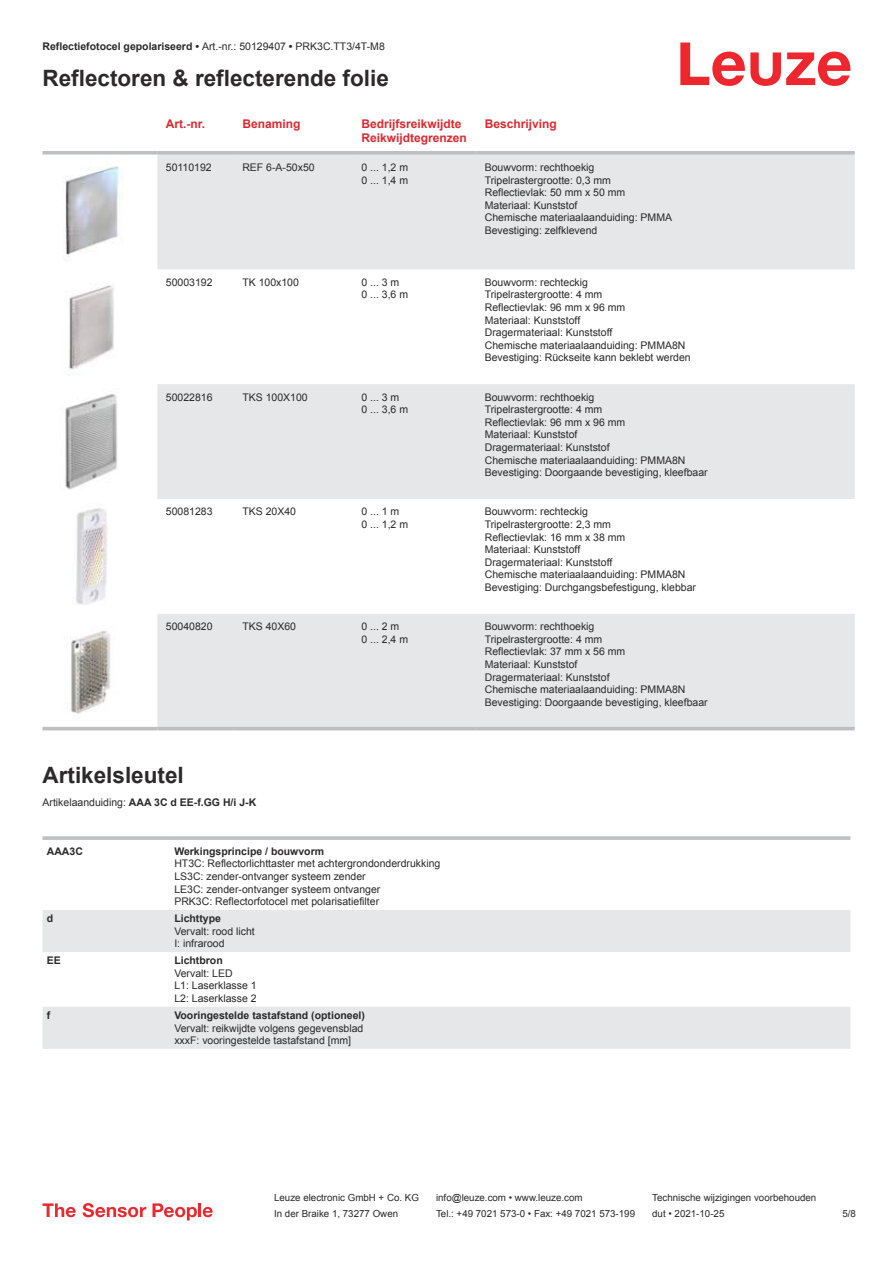
<style>
.page{position:relative;width:893px;height:1263px;background:#fff}
.page>*{position:absolute;margin:0;border:0;box-sizing:border-box;transform-origin:0 0}
.t1{font:700 22.5px "Arial";color:#2b292a}
.t2{font:700 12px/14.4px "Arial";color:#db2a30}
.t3{font:10.5px/12.6px "Arial";color:#2b292a}
.t4{font:700 10.5px "Arial";color:#2b292a}
.t5{font:9.75px "Arial";color:#2b292a}
.s1{font-weight:700}
.s2{font-weight:400}
</style>
<div class="page">
<svg style="left:680px;top:43px;width:170px;height:43px"></svg>
<svg style="left:157px;top:155px;width:698px;height:572px;fill:#e6e7e9"></svg>
<svg style="left:43px;top:151px;width:114px;height:4px"></svg>
<svg style="left:157px;top:151px;width:77px;height:4px"></svg>
<svg style="left:234px;top:151px;width:119px;height:4px"></svg>
<svg style="left:353px;top:151px;width:123px;height:4px"></svg>
<svg style="left:476px;top:151px;width:379px;height:4px;background:#c1c3c5"></svg>
<hr style="left:43px;top:727px;width:114px;height:3px;background:#bdbfc1">
<hr style="left:157px;top:727px;width:77px;height:3px;background:#bdbfc1">
<hr style="left:234px;top:727px;width:119px;height:3px;background:#bdbfc1">
<hr style="left:353px;top:727px;width:123px;height:3px;background:#bdbfc1">
<hr style="left:476px;top:727px;width:379px;height:3px;background:#bdbfc1">
<img style="left:63px;top:165px;width:60px;height:92px">
<img style="left:69px;top:285px;width:45px;height:85px">
<img style="left:65px;top:394px;width:53px;height:96px">
<img style="left:73px;top:508px;width:34px;height:97px">
<img style="left:70px;top:630px;width:41px;height:84px">
<svg style="left:43px;top:910px;width:807px;height:139px;fill:#e6e7e9"></svg>
<svg style="left:43px;top:836px;width:127px;height:4px"></svg>
<svg style="left:170px;top:836px;width:680px;height:4px;background:#c3c5c7"></svg>
<svg style="left:43px;top:1203px;width:33px;height:14px"></svg>
<svg style="left:83px;top:1203px;width:63px;height:14px"></svg>
<svg style="left:153px;top:1203px;width:44px;height:17px"></svg>
<hr style="left:198px;top:1203px;width:3px;height:14px;background:#ed272d">
<svg style="left:203px;top:1207px;width:10px;height:10px"></svg>
<p class="t3" style="left:43px;top:41px;width:344px"><span class="s1">Reflectiefotocel gepolariseerd •</span> Art.-nr.: 50129407 <span class="s1">•</span> PRK3C.TT3/4T-M8</p>
<h1 class="t1" style="left:43px;top:70px;width:348px">Reflectoren &amp; reflecterende folie</h1>
<p class="t2" style="left:166px;top:117px;width:41px">Art.-nr.</p>
<p class="t2" style="left:242px;top:117px;width:60px">Benaming</p>
<p class="t2" style="left:361px;top:117px;width:107px">Bedrijfsreikwijdte<br>Reikwijdtegrenzen</p>
<p class="t2" style="left:485px;top:117px;width:74px">Beschrijving</p>
<p class="t3" style="left:166px;top:162px;width:47px">50110192</p>
<p class="t3" style="left:242px;top:162px;width:74px">REF 6-A-50x50</p>
<p class="t3" style="left:361px;top:162px;width:48px">0 ... 1,2 m<br>0 ... 1,4 m</p>
<p class="t3" style="left:485px;top:162px;width:189px">Bouwvorm: rechthoekig<br>Tripelrastergrootte: 0,3 mm<br>Reflectievlak: 50 mm x 50 mm<br>Materiaal: Kunststof<br>Chemische materiaalaanduiding: PMMA<br>Bevestiging: zelfklevend</p>
<p class="t3" style="left:166px;top:277px;width:48px">50003192</p>
<p class="t3" style="left:242px;top:277px;width:58px">TK 100x100</p>
<p class="t3" style="left:361px;top:277px;width:48px">0 ... 3 m<br>0 ... 3,6 m</p>
<p class="t3" style="left:485px;top:277px;width:208px">Bouwvorm: rechteckig<br>Tripelrastergrootte: 4 mm<br>Reflectievlak: 96 mm x 96 mm<br>Materiaal: Kunststoff<br>Dragermateriaal: Kunststoff<br>Chemische materiaalaanduiding: PMMA8N<br>Bevestiging: Rückseite kann beklebt werden</p>
<p class="t3" style="left:166px;top:392px;width:48px">50022816</p>
<p class="t3" style="left:242px;top:392px;width:67px">TKS 100X100</p>
<p class="t3" style="left:361px;top:392px;width:48px">0 ... 3 m<br>0 ... 3,6 m</p>
<p class="t3" style="left:485px;top:392px;width:224px">Bouwvorm: rechthoekig<br>Tripelrastergrootte: 4 mm<br>Reflectievlak: 96 mm x 96 mm<br>Materiaal: Kunststof<br>Dragermateriaal: Kunststof<br>Chemische materiaalaanduiding: PMMA8N<br>Bevestiging: Doorgaande bevestiging, kleefbaar</p>
<p class="t3" style="left:166px;top:506px;width:48px">50081283</p>
<p class="t3" style="left:242px;top:506px;width:55px">TKS 20X40</p>
<p class="t3" style="left:361px;top:506px;width:48px">0 ... 1 m<br>0 ... 1,2 m</p>
<p class="t3" style="left:485px;top:506px;width:213px">Bouwvorm: rechteckig<br>Tripelrastergrootte: 2,3 mm<br>Reflectievlak: 16 mm x 38 mm<br>Materiaal: Kunststoff<br>Dragermateriaal: Kunststoff<br>Chemische materiaalaanduiding: PMMA8N<br>Bevestiging: Durchgangsbefestigung, klebbar</p>
<p class="t3" style="left:166px;top:621px;width:48px">50040820</p>
<p class="t3" style="left:242px;top:621px;width:55px">TKS 40X60</p>
<p class="t3" style="left:361px;top:621px;width:48px">0 ... 2 m<br>0 ... 2,4 m</p>
<p class="t3" style="left:485px;top:621px;width:224px">Bouwvorm: rechthoekig<br>Tripelrastergrootte: 4 mm<br>Reflectievlak: 37 mm x 56 mm<br>Materiaal: Kunststof<br>Dragermateriaal: Kunststof<br>Chemische materiaalaanduiding: PMMA8N<br>Bevestiging: Doorgaande bevestiging, kleefbaar</p>
<h1 class="t1" style="left:43px;top:767px;width:143px">Artikelsleutel</h1>
<p class="t4" style="left:43px;top:798px;width:215px"><span class="s2">Artikelaanduiding:</span> AAA 3C d EE-f.GG H/i J-K</p>
<p class="t4" style="left:47px;top:847px;width:38px">AAA3C</p>
<p class="t4" style="left:174px;top:847px;width:151px">Werkingsprincipe / bouwvorm</p>
<p class="t3" style="left:174px;top:858px;width:268px">HT3C: Reflectorlichttaster met achtergrondonderdrukking LS3C: zender-ontvanger systeem zender<br>LE3C: zender-ontvanger systeem ontvanger<br>PRK3C: Reflectorfotocel met polarisatiefilter</p>
<p class="t4" style="left:47px;top:914px;width:8px">d</p>
<p class="t4" style="left:174px;top:914px;width:48px">Lichttype</p>
<p class="t3" style="left:174px;top:926px;width:82px">Vervalt: rood licht<br>I: infrarood</p>
<p class="t4" style="left:47px;top:956px;width:16px">EE</p>
<p class="t4" style="left:174px;top:956px;width:50px">Lichtbron</p>
<p class="t3" style="left:174px;top:968px;width:84px">Vervalt: LED<br>L1: Laserklasse 1<br>L2: Laserklasse 2</p>
<p class="t4" style="left:47px;top:1011px;width:5px">f</p>
<p class="t4" style="left:174px;top:1011px;width:192px">Vooringestelde tastafstand (optioneel)</p>
<p class="t3" style="left:174px;top:1022px;width:191px">Vervalt: reikwijdte volgens gegevensblad xxxF: vooringestelde tastafstand [mm]</p>
<p class="t5" style="left:274px;top:1194px;width:146px">Leuze electronic GmbH + Co. KG</p>
<p class="t5" style="left:436px;top:1194px;width:148px">info@leuze.com • www.leuze.com</p>
<p class="t5" style="left:652px;top:1194px;width:166px">Technische wijzigingen voorbehouden</p>
<p class="t5" style="left:274px;top:1210px;width:126px">In der Braike 1, 73277 Owen</p>
<p class="t5" style="left:436px;top:1210px;width:201px">Tel.: +49 7021 573-0 • Fax: +49 7021 573-199</p>
<p class="t5" style="left:652px;top:1210px;width:74px">dut • 2021-10-25</p>
<p class="t5" style="left:842px;top:1210px;width:15px">5 /8</p>
</div>
